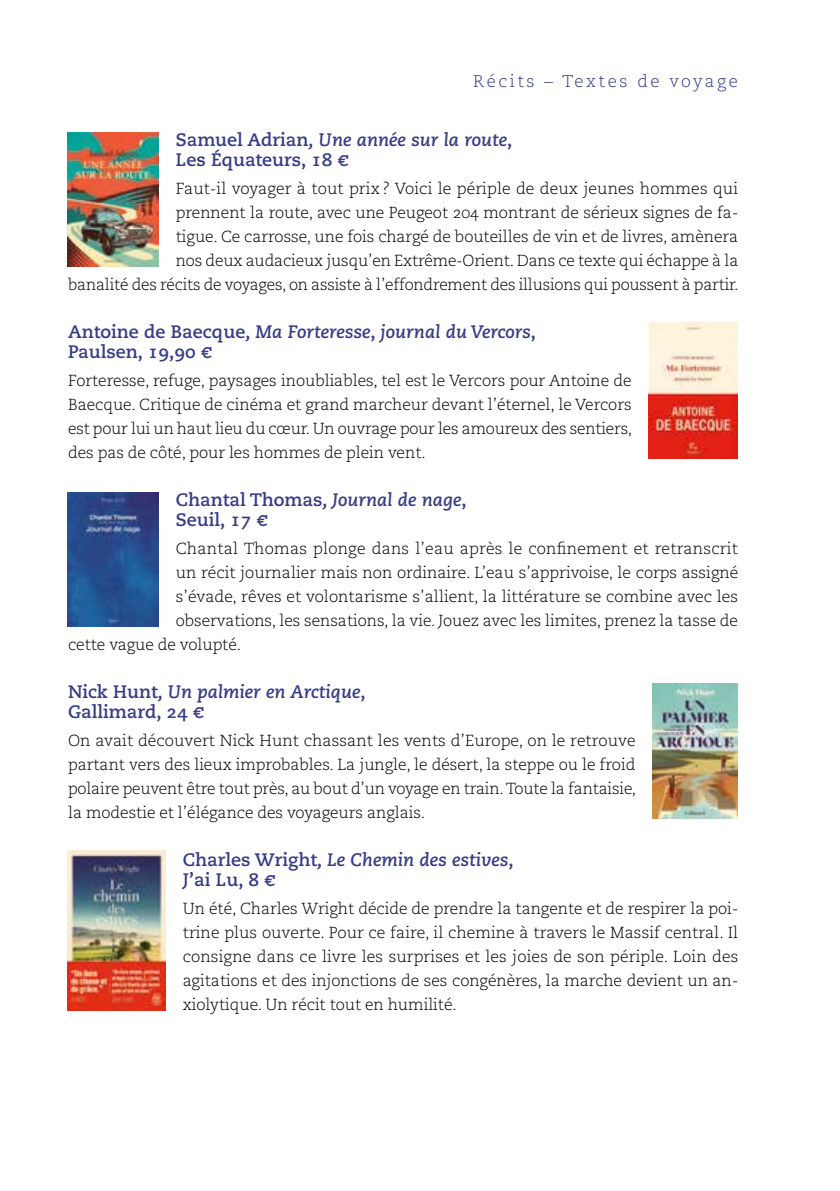
<style>
.page{position:relative;width:840px;height:1191px;background:#fff}
.page>*{position:absolute;margin:0;border:0;box-sizing:border-box;transform-origin:0 0}
.t1{font:18px "Caecilia Bold Italic Os F";color:#363c87}
.t2{font:18px/20px "Caecilia Bold Os F";color:#363c87}
.t3{font:17px "Caecilia Light Os F";letter-spacing:.15em;color:#363c87}
.t4{font:16px/24px "Caecilia Light Os F";letter-spacing:-.005em;color:#000;text-align:justify}
.s1{font-family:"Caecilia Bold Os F"}
.s2{font-family:"Courier";font-weight:700}
.s3{font-family:"Caecilia Bold Italic Os F"}
</style>
<div class="page">
<img style="left:67px;top:133px;width:92px;height:133px">
<img style="left:652px;top:683px;width:85px;height:135px">
<img style="left:67px;top:492px;width:92px;height:134px">
<img style="left:67px;top:850px;width:99px;height:160px">
<img style="left:648px;top:322px;width:89px;height:136px">
<p class="t3" style="left:473px;top:71px;width:266px">Récits – Textes de voyage</p>
<p class="t1" style="left:176px;top:129px;width:338px"><span class="s1">Samuel Adrian</span>, Une année sur la route<span class="s1">,</span></p>
<p class="t2" style="left:176px;top:150px;width:174px">Les Équateurs, 18 <span class="s2">€</span></p>
<p class="t4" style="left:68px;top:177px;width:671px;text-align:right">Faut-il voyager à tout prix? Voici le périple de deux jeunes hommes qui<br>prennent la route, avec une Peugeot 204 montrant de sérieux signes de fa-<br>tigue. Ce carrosse, une fois chargé de bouteilles de vin et de livres, amènera<br>nos deux audacieux jusqu’en Extrême-Orient. Dans ce texte qui échappe à la<br>banalité des récits de voyages, on assiste à l’effondrement des illusions qui poussent à partir.</p>
<p class="t1" style="left:68px;top:321px;width:469px"><span class="s1">Antoine de Baecque</span>, Ma Forteresse<span class="s1">,</span> journal du Vercors<span class="s1">,</span></p>
<p class="t2" style="left:68px;top:342px;width:145px">Paulsen, 19,90 <span class="s2">€</span></p>
<p class="t4" style="left:68px;top:369px;width:565px">Forteresse, refuge, paysages inoubliables, tel est le Vercors pour Antoine de Baecque. Critique de cinéma et grand marcheur devant l’éternel, le Vercors est pour lui un haut lieu du cœur. Un ouvrage pour les amoureux des sentiers, des pas de côté, pour les hommes de plein vent.</p>
<p class="t2" style="left:176px;top:490px;width:292px">Chantal Thomas<span class="s3">, Journal de nage</span>,<br>Seuil, 17 <span class="s2">€</span></p>
<p class="t4" style="left:176px;top:537px;width:563px">Chantal Thomas plonge dans l’eau après le confinement et retranscrit</p>
<p class="t4" style="left:176px;top:561px;width:564px">un récit journalier mais non ordinaire. L’eau s’apprivoise, le corps assigné</p>
<p class="t4" style="left:176px;top:585px;width:563px">s’évade, rêves et volontarisme s’allient, la littérature se combine avec les</p>
<p class="t4" style="left:176px;top:609px;width:563px">observations, les sensations, la vie. Jouez avec les limites, prenez la tasse de</p>
<p class="t4" style="left:68px;top:633px;width:175px">cette vague de volupté.</p>
<p class="t1" style="left:68px;top:681px;width:299px"><span class="s1">Nick Hunt</span>, Un palmier en Arctique<span class="s1">,</span></p>
<p class="t2" style="left:68px;top:702px;width:137px">Gallimard, 24 <span class="s2">€</span></p>
<p class="t4" style="left:68px;top:729px;width:569px">On avait découvert Nick Hunt chassant les vents d’Europe, on le retrouve partant vers des lieux improbables. La jungle, le désert, la steppe ou le froid polaire peuvent être tout près, au bout d’un voyage en train. Toute la fantaisie, la modestie et l’élégance des voyageurs anglais.</p>
<p class="t1" style="left:183px;top:849px;width:332px"><span class="s1">Charles Wright</span>, Le Chemin des estives<span class="s1">,</span></p>
<p class="t2" style="left:183px;top:870px;width:94px">J’ai Lu, 8 <span class="s2">€</span></p>
<p class="t4" style="left:183px;top:897px;width:557px">Un été, Charles Wright décide de prendre la tangente et de respirer la poi&shy;trine plus ouverte. Pour ce faire, il chemine à travers le Massif central. Il consigne dans ce livre les surprises et les joies de son périple. Loin des agitations et des injonctions de ses congénères, la marche devient un an&shy;xiolytique. Un récit tout en humilité.</p>
</div>
